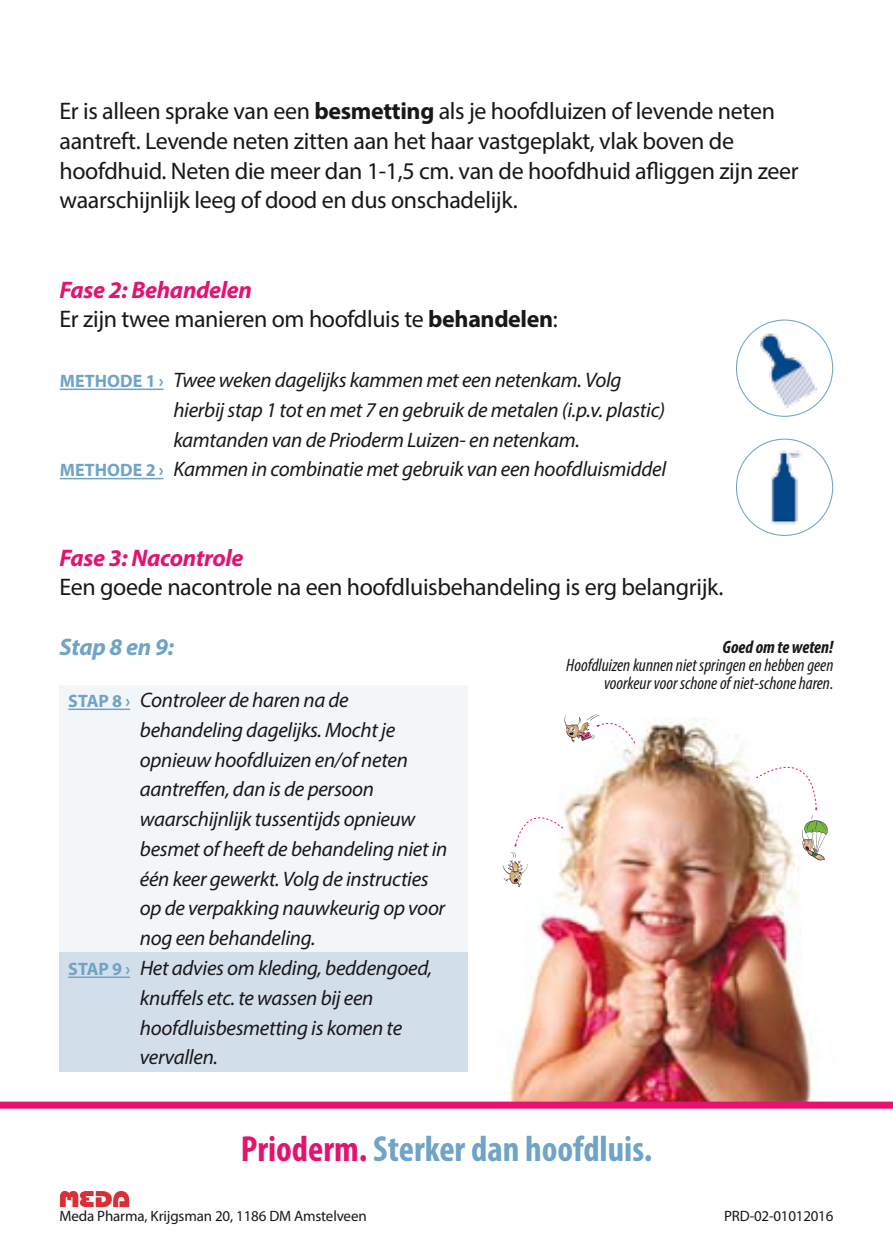
<style>
.page{position:relative;width:893px;height:1259px;background:#fff}
.page>*{position:absolute;margin:0;border:0;box-sizing:border-box;transform-origin:0 0}
.t1{font:700 condensed 36.3px "Myriad Pro";color:#6fa4c6}
.t2{font:24px/29.7px "Myriad Pro";letter-spacing:-.015em;color:#1a171b}
.t3{font:italic 700 24px "Myriad Pro";letter-spacing:-.015em;color:#e41370}
.t4{font:italic 700 24px "Myriad Pro";letter-spacing:-.015em;color:#6fa4c6}
.t5{font:italic 21px "Myriad Pro";letter-spacing:-.015em;color:#1a171b}
.t6{font:italic condensed 18px/18px "Myriad Pro";color:#1a171b;text-align:right}
.t7{font:italic 700 condensed 18px "Myriad Pro";color:#1a171b}
.t8{font:15px "Myriad Pro";letter-spacing:-.01em;color:#1a171b}
.s1{font-weight:700}
.s2{font-weight:700;font-style:italic;color:#e41370}
.s3{font-weight:700;font-style:normal;font-size:18px;color:#6fa4c6}
.s4{color:#e41370}
</style>
<div class="page">
<img style="left:502px;top:717px;width:320px;height:384px">
<svg style="left:564px;top:715px;width:71px;height:29px"></svg>
<svg style="left:756px;top:739px;width:72px;height:121px"></svg>
<svg style="left:503px;top:852px;width:25px;height:35px"></svg>
<svg style="left:514px;top:796px;width:49px;height:50px"></svg>
<div style="left:60px;top:685px;width:408px;height:267px;background:#f3f6f9"></div>
<div style="left:60px;top:952px;width:408px;height:119px;background:#d2dfeb"></div>
<hr style="left:60px;top:388px;width:103px;height:2px;background:#6fa4c6">
<hr style="left:60px;top:478px;width:103px;height:1px;background:#6fa4c6">
<svg style="left:60px;top:1191px;width:69px;height:16px"></svg>
<svg style="left:0;top:1101px;width:893px;height:7px;background:#e42377"></svg>
<hr style="left:68px;top:708px;width:62px;height:2px;background:#6fa4c6">
<hr style="left:68px;top:976px;width:62px;height:2px;background:#6fa4c6">
<img style="left:736px;top:320px;width:97px;height:96px;border-radius:48px">
<img style="left:736px;top:439px;width:97px;height:96px;border-radius:48px">
<p class="t2" style="left:60px;top:96px;width:741px">Er is alleen sprake van een <span class="s1">besmetting</span> als je hoofdluizen of levende neten aantreft. Levende neten zitten aan het haar vastgeplakt, vlak boven de hoofdhuid. Neten die meer dan 1-1,5 cm. van de hoofdhuid afliggen zijn zeer waarschijnlijk leeg of dood en dus onschadelijk.</p>
<p class="t2" style="left:60px;top:274px;width:500px"><span class="s2">Fase 2: Behandelen<br></span>Er zijn twee manieren om hoofdluis te <span class="s1">behandelen</span>:</p>
<p class="t5" style="left:60px;top:367px;width:563px"><span class="s3">met hode 1 ›</span> Twee weken dagelijks kammen met een netenkam. Volg</p>
<p class="t5" style="left:173px;top:397px;width:493px">hierbij stap 1 tot en met 7 en gebruik de metalen (i.p.v. plastic)</p>
<p class="t5" style="left:173px;top:426px;width:408px">kamtanden van de Prioderm Luizen- en netenkam.</p>
<p class="t5" style="left:60px;top:456px;width:608px"><span class="s3">met hode 2 ›</span> Kammen in combinatie met gebruik van een hoofdluismiddel</p>
<p class="t3" style="left:60px;top:542px;width:186px">Fase 3: Nacontrole</p>
<p class="t2" style="left:60px;top:572px;width:665px">Een goede nacontrole na een hoofdluisbehandeling is erg belangrijk.</p>
<p class="t4" style="left:60px;top:631px;width:116px">Stap 8 en 9:</p>
<p class="t5" style="left:68px;top:687px;width:282px"><span class="s3">STAP 8 ›</span> Controleer de haren na de</p>
<p class="t5" style="left:140px;top:717px;width:257px">behandeling dagelijks. Mocht je</p>
<p class="t5" style="left:140px;top:746px;width:270px">opnieuw hoofdluizen en/of neten</p>
<p class="t5" style="left:140px;top:776px;width:236px">aantreffen, dan is de persoon</p>
<p class="t5" style="left:140px;top:806px;width:277px">waarschijnlijk tussentijds opnieuw</p>
<p class="t5" style="left:140px;top:836px;width:309px">besmet of heeft de behandeling niet in</p>
<p class="t5" style="left:140px;top:865px;width:290px">één keer gewerkt. Volg de instructies</p>
<p class="t5" style="left:140px;top:895px;width:307px">op de verpakking nauwkeurig op voor</p>
<p class="t5" style="left:140px;top:925px;width:177px">nog een behandeling.</p>
<p class="t5" style="left:68px;top:955px;width:365px"><span class="s3">STAP 9 ›</span> Het advies om kleding, beddengoed,</p>
<p class="t5" style="left:140px;top:984px;width:235px">knuffels etc. te wassen bij een</p>
<p class="t5" style="left:140px;top:1014px;width:264px">hoofdluisbesmetting is komen te</p>
<p class="t5" style="left:140px;top:1044px;width:80px">vervallen.</p>
<p class="t7" style="left:723px;top:636px;width:112px">Goed om te weten!</p>
<p class="t6" style="left:566px;top:656px;width:269px">Hoofdluizen kunnen niet springen en hebben geen voorkeur voor schone of niet-schone haren.</p>
<h1 class="t1" style="left:241px;top:1126px;width:413px"><span class="s4">Prioderm.</span> Sterker dan hoofdluis.</h1>
<p class="t8" style="left:60px;top:1206px;width:309px">Meda Pharma, Krijgsman 20, 1186 DM Amstelveen</p>
<p class="t8" style="left:724px;top:1206px;width:111px">PRD-02-01012016</p>
</div>
